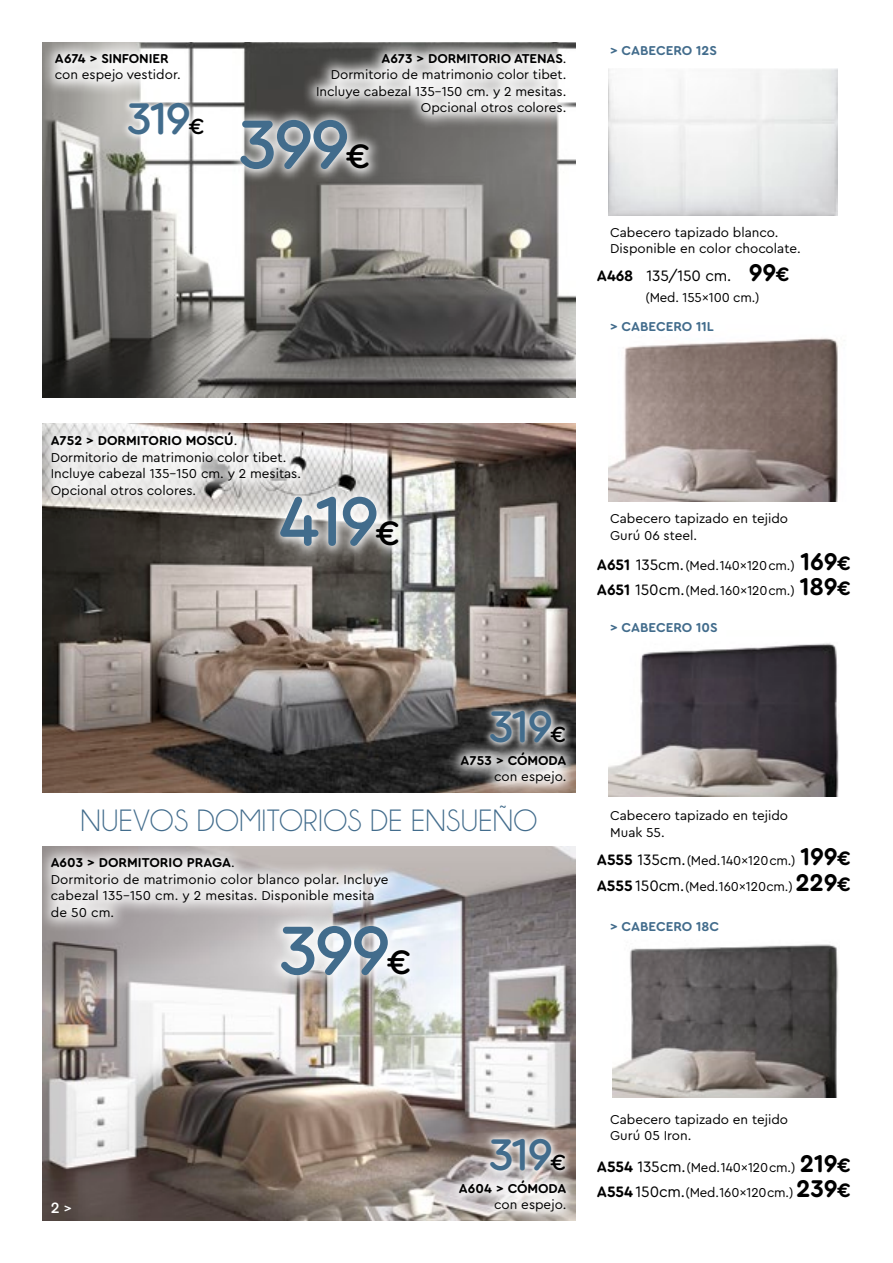
<style>
.page{position:relative;width:893px;height:1263px;background:#fff}
.page>*{position:absolute;margin:0;border:0;box-sizing:border-box;transform-origin:0 0}
.t1{font:500 72.15px "Cera Round Pro";letter-spacing:-.05em;color:#426c8c}
.t2{font:500 46.5px "Cera Round Pro";letter-spacing:-.05em;color:#426c8c}
.t3{font:31.05px "Champagne&Limousines";letter-spacing:.01em;color:#426c8c}
.t4{font:15.9px "Cera Round Pro";letter-spacing:-.01em;color:#000}
.t5{font:500 15.75px "Cera Round Pro";color:#fff}
.t6{font:13.5px/16.5px "Cera Round Pro";color:#000}
.t7{font:700 13.5px "Cera Round Pro";letter-spacing:-.01em;color:#000}
.t8{font:700 13.5px "Cera Round Pro";color:#426c8c}
.s1{font-size:22.95px;color:#000}
.s2{font-weight:400}
.s3{font-size:35.55px;color:#000}
.s4{font-weight:700}
.s5{font-weight:700;font-size:25.35px}
.s6{font-weight:700;font-size:20.4px}
.s7{font-weight:700;font-size:15.9px}
.s8{font-size:15.9px}
.s9{font-size:14.25px}
</style>
<div class="page">
<img style="left:43px;top:423px;width:533px;height:370px">
<img style="left:43px;top:846px;width:533px;height:374px">
<svg style="left:482px;top:1130px;width:91px;height:35px;background:#beb3af"></svg>
<svg style="left:482px;top:702px;width:91px;height:35px;background:#858483"></svg>
<img style="left:43px;top:43px;width:533px;height:354px">
<img style="left:608px;top:69px;width:229px;height:147px">
<div style="left:598px;top:213px;width:215px;height:55px;background:#fff"></div>
<div style="left:595px;top:30px;width:137px;height:41px;background:#fff"></div>
<img style="left:608px;top:643px;width:231px;height:154px">
<div style="left:595px;top:608px;width:137px;height:40px;background:#fff"></div>
<img style="left:608px;top:338px;width:230px;height:163px">
<div style="left:598px;top:500px;width:203px;height:53px;background:#fff"></div>
<div style="left:595px;top:306px;width:134px;height:41px;background:#fff"></div>
<img style="left:613px;top:944px;width:226px;height:154px">
<div style="left:595px;top:906px;width:139px;height:41px;background:#fff"></div>
<svg style="left:42px;top:423px;width:273px;height:89px"></svg>
<div style="left:36px;top:842px;width:367px;height:90px;background:#fff;opacity:.95"></div>
<svg style="left:302px;top:42px;width:274px;height:87px"></svg>
<svg style="left:42px;top:42px;width:153px;height:54px"></svg>
<svg style="left:444px;top:1165px;width:132px;height:56px"></svg>
<svg style="left:446px;top:737px;width:130px;height:56px;background:#918d8b"></svg>
<svg style="left:268px;top:913px;width:154px;height:75px"></svg>
<svg style="left:267px;top:484px;width:144px;height:75px"></svg>
<svg style="left:228px;top:107px;width:154px;height:75px;background:#a6a5a4"></svg>
<svg style="left:120px;top:94px;width:91px;height:48px"></svg>
<p class="t7" style="left:55px;top:49px;width:115px">A674 &gt; SINFONIER</p>
<p class="t6" style="left:55px;top:66px;width:127px">con espejo vestidor.</p>
<p class="t2" style="left:127px;top:86px;width:79px">319<span class="s1">€</span></p>
<p class="t7" style="left:381px;top:49px;width:187px">A673 &gt; DORMITORIO ATENAS<span class="s2">.</span></p>
<p class="t6" style="left:331px;top:66px;width:237px">Dormitorio de matrimonio color tibet.</p>
<p class="t6" style="left:316px;top:82px;width:252px">Incluye cabezal 135-150 cm. y 2 mesitas.</p>
<p class="t6" style="left:421px;top:99px;width:147px">Opcional otros colores.</p>
<p class="t1" style="left:238px;top:94px;width:134px">399<span class="s3">€</span></p>
<p class="t8" style="left:610px;top:41px;width:108px">&gt; CABECERO 12S</p>
<p class="t6" style="left:610px;top:223px;width:170px">Cabecero tapizado blanco.</p>
<p class="t6" style="left:610px;top:240px;width:192px">Disponible en color chocolate.</p>
<p class="t4" style="left:597px;top:265px;width:194px"><span class="s4">A468</span> 135/150 cm. <span class="s5">99</span><span class="s6">€</span></p>
<p class="t6" style="left:645px;top:288px;width:116px">(Med. 155x100 cm.)</p>
<p class="t8" style="left:610px;top:317px;width:105px">&gt; CABECERO 11L</p>
<p class="t7" style="left:51px;top:431px;width:188px">A752 &gt; DORMITORIO MOSCÚ<span class="s2">.</span></p>
<p class="t6" style="left:51px;top:448px;width:252px">Dormitorio de matrimonio color tibet.<br>Incluye cabezal 135-150 cm. y 2 mesitas.</p>
<p class="t6" style="left:51px;top:481px;width:147px">Opcional otros colores.</p>
<p class="t1" style="left:279px;top:471px;width:123px">419<span class="s3">€</span></p>
<p class="t2" style="left:489px;top:694px;width:79px">319<span class="s1">€</span></p>
<p class="t7" style="left:461px;top:750px;width:107px">A753 &gt; CÓMODA</p>
<p class="t6" style="left:494px;top:767px;width:74px">con espejo.</p>
<p class="t3" style="left:81px;top:805px;width:458px">NUEVOS DOMITORIOS DE ENSUEÑO</p>
<p class="t7" style="left:51px;top:853px;width:185px">A603 &gt; DORMITORIO PRAGA<span class="s2">.</span></p>
<p class="t6" style="left:51px;top:870px;width:339px">Dormitorio de matrimonio color blanco polar. Incluye</p>
<p class="t6" style="left:51px;top:887px;width:326px">cabezal 135-150 cm. y 2 mesitas. Disponible mesita</p>
<p class="t6" style="left:51px;top:903px;width:65px">de 50 cm.</p>
<p class="t1" style="left:279px;top:900px;width:134px">399<span class="s3">€</span></p>
<p class="t6" style="left:610px;top:510px;width:179px">Cabecero tapizado en tejido</p>
<p class="t6" style="left:610px;top:526px;width:88px">Gurú 06 steel.</p>
<p class="t6" style="left:597px;top:557px;width:255px"><span class="s7">A651</span> <span class="s8">135cm.</span> (Med. 140x120 cm.) <span class="s5">169</span><span class="s6">€</span></p>
<p class="t6" style="left:597px;top:582px;width:255px"><span class="s7">A651</span> <span class="s8">150cm.</span> (Med. 160x120 cm.) <span class="s5">189</span><span class="s6">€</span></p>
<p class="t8" style="left:610px;top:618px;width:109px">&gt; CABECERO 10S</p>
<p class="t6" style="left:610px;top:807px;width:179px">Cabecero tapizado en tejido</p>
<p class="t6" style="left:610px;top:823px;width:56px">Muak 55.</p>
<p class="t6" style="left:597px;top:852px;width:255px"><span class="s7">A555</span> <span class="s8">135cm.</span> (Med. 140x120 cm.) <span class="s5">199</span><span class="s6">€</span></p>
<p class="t6" style="left:597px;top:877px;width:255px"><span class="s7">A555</span> <span class="s8">150cm.</span> (Med. 160x120 cm.) <span class="s5">229</span><span class="s6">€</span></p>
<p class="t8" style="left:610px;top:917px;width:110px">&gt; CABECERO 18C</p>
<p class="t5" style="left:51px;top:1197px;width:23px">2 <span class="s9">&gt;</span></p>
<p class="t2" style="left:489px;top:1122px;width:79px">319<span class="s1">€</span></p>
<p class="t7" style="left:459px;top:1179px;width:109px">A604 &gt; CÓMODA</p>
<p class="t6" style="left:494px;top:1196px;width:74px">con espejo.</p>
<p class="t6" style="left:610px;top:1110px;width:179px">Cabecero tapizado en tejido</p>
<p class="t6" style="left:610px;top:1127px;width:83px">Gurú 05 Iron.</p>
<p class="t6" style="left:597px;top:1158px;width:255px"><span class="s7">A554</span> <span class="s8">135cm.</span> (Med. 140x120 cm.) <span class="s5">219</span><span class="s6">€</span></p>
<p class="t6" style="left:597px;top:1184px;width:255px"><span class="s7">A554</span> <span class="s8">150cm.</span> (Med. 160x120 cm.) <span class="s5">239</span><span class="s6">€</span></p>
</div>
